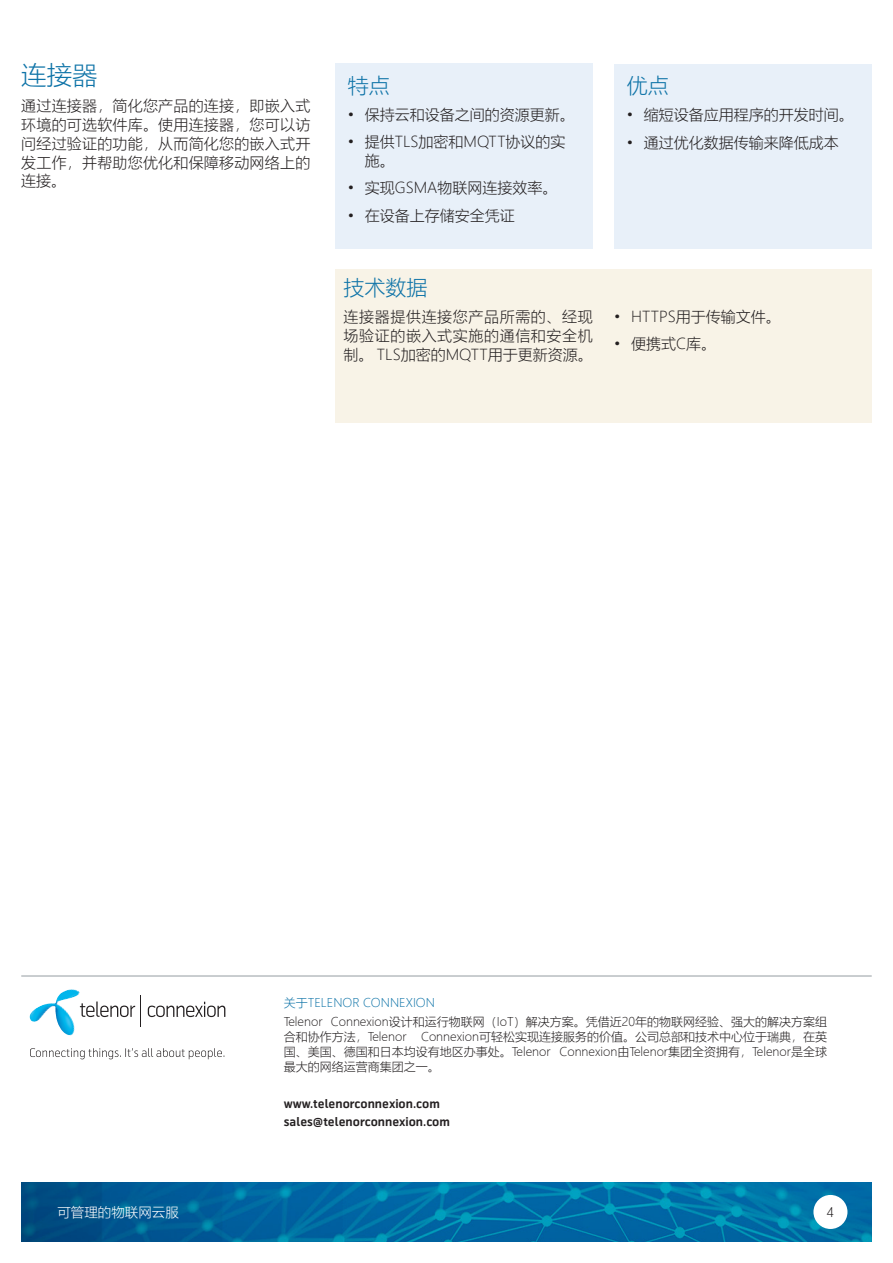
<style>
.page{position:relative;width:893px;height:1263px;background:#fff}
.page>*{position:absolute;margin:0;border:0;box-sizing:border-box;transform-origin:0 0}
.Grand_mellom_heading{font:300 25.5px "Microsoft Ya Hei";color:#0f74a8}
.mellom_heading{font:300 21px "Microsoft Ya Hei";color:#0f74a8}
.Brød{font:300 15px/18.8px "Microsoft Ya Hei";color:#231f20;text-align:justify}
.t1{font:300 13.5px "Microsoft Ya Hei";color:#fff}
.t2{font:300 13.5px "Telenor";color:#231f20}
.Brød-2{font:300 12px/15px "Microsoft Ya Hei";color:#231f20;text-align:justify}
.t3{font:700 12px/18px "Telenor";color:#231f20}
.Mellom_heading{font:300 12px "Microsoft Ya Hei";color:#0f74a8}
</style>
<div class="page">
<img style="left:21px;top:1182px;width:851px;height:60px">
<div style="left:813px;top:1195px;width:34px;height:34px;background:#fff;border-radius:50%"></div>
<hr style="left:21px;top:976px;width:851px;height:1px;background:#959ca1">
<div style="left:335px;top:63px;width:258px;height:186px;background:#e8f0f9"></div>
<div style="left:614px;top:64px;width:258px;height:184px;background:#e8f0f9"></div>
<div style="left:335px;top:270px;width:537px;height:153px;background:#f8f3e7"></div>
<img style="left:30px;top:989px;width:49px;height:47px">
<hr style="left:141px;top:995px;width:1px;height:31px;background:#231f20">
<svg style="left:80px;top:1002px;width:55px;height:15px"></svg>
<svg style="left:148px;top:1002px;width:77px;height:15px"></svg>
<svg style="left:30px;top:1048px;width:195px;height:11px"></svg>
<p class="Grand_mellom_heading" style="left:21px;top:58px;width:78px">连接器</p>
<p class="Brød" style="left:21px;top:96px;width:291px">通过连接器，简化您产品的连接，即嵌入式环境的可选软件库。使用连接器，您可以访问经过验证的功能，从而简化您的嵌入式开发工作，并帮助您优化和保障移动网络上的连接。</p>
<p class="mellom_heading" style="left:348px;top:71px;width:43px">特点</p>
<p class="Brød" style="left:348px;top:105px;width:229px">• 保持云和设备之间的资源更新。</p>
<p class="Brød" style="left:365px;top:132px;width:202px;text-indent:-17px">• 提供TLS加密和MQTT协议的实施。</p>
<p class="Brød" style="left:348px;top:178px;width:211px">• 实现GSMA物联网连接效率。</p>
<p class="Brød" style="left:348px;top:205px;width:169px">• 在设备上存储安全凭证</p>
<p class="mellom_heading" style="left:627px;top:72px;width:43px">优点</p>
<p class="Brød" style="left:627px;top:105px;width:229px">• 缩短设备应用程序的开发时间。</p>
<p class="Brød" style="left:627px;top:133px;width:214px">• 通过优化数据传输来降低成本</p>
<p class="mellom_heading" style="left:344px;top:273px;width:85px">技术数据</p>
<p class="Brød" style="left:344px;top:307px;width:251px">连接器提供连接您产品所需的、经现场验证的嵌入式实施的通信和安全机制。 TLS加密的MQTT用于更新资源。</p>
<p class="Brød" style="left:614px;top:307px;width:168px">• HTTPS用于传输文件。</p>
<p class="Brød" style="left:614px;top:334px;width:104px">• 便携式C库。</p>
<p class="Mellom_heading" style="left:284px;top:995px;width:153px">关于TELENOR CONNEXION</p>
<p class="Brød-2" style="left:284px;top:1014px;width:545px">Telenor Connexion设计和运行物联网（IoT）解决方案。凭借近20年的物联网经验、强大的解决方案组合和协作方法，Telenor Connexion可轻松实现连接服务的价值。公司总部和技术中心位于瑞典，在英国、美国、德国和日本均设有地区办事处。Telenor Connexion由Telenor集团全资拥有，Telenor是全球最大的网络运营商集团之一。</p>
<p class="t3" style="left:284px;top:1095px;width:168px">www.telenorconnexion.com sales@telenorconnexion.com</p>
<p class="t1" style="left:57px;top:1203px;width:123px">可管理的物联网云服</p>
<p class="t2" style="left:827px;top:1204px;width:9px">4</p>
</div>
